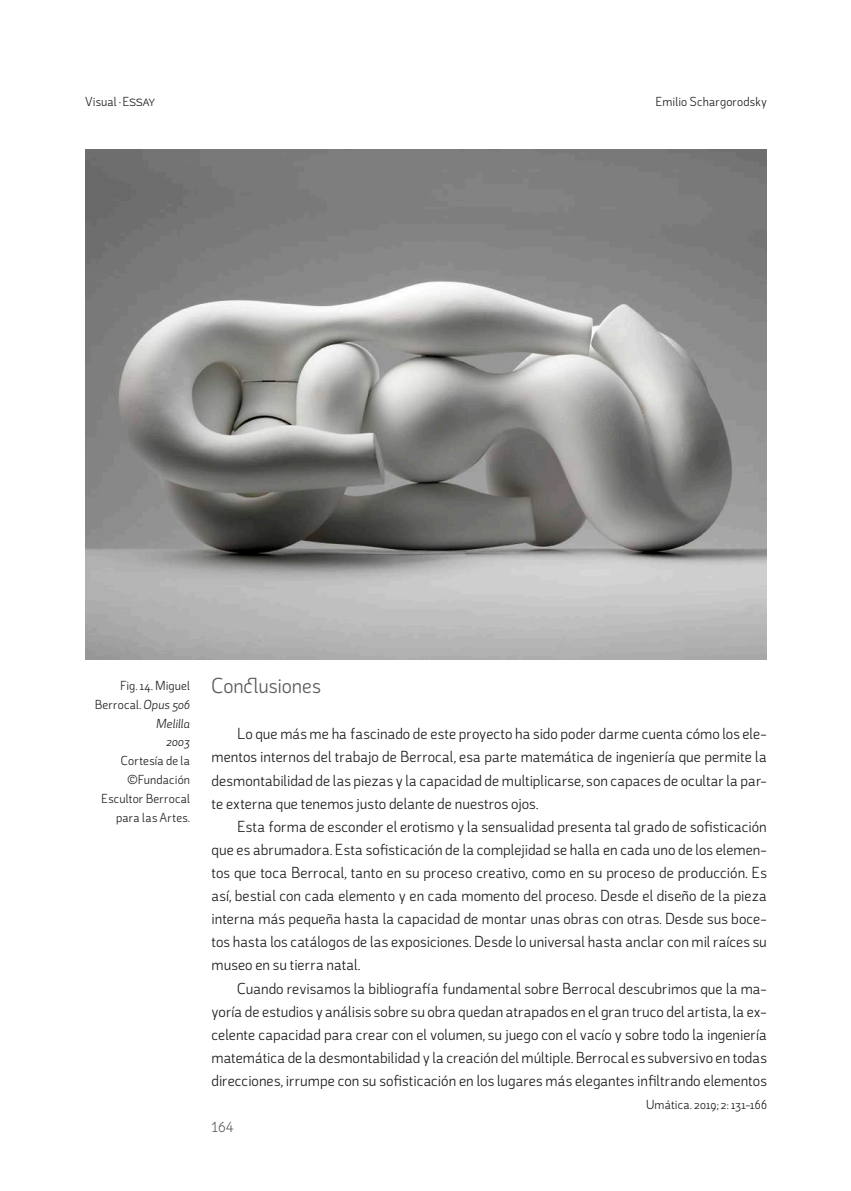
<style>
.page{position:relative;width:851px;height:1191px;background:#fff}
.page>*{position:absolute;margin:0;border:0;box-sizing:border-box;transform-origin:0 0}
.t1{font:22.5px "Malacitana Sans Regular";letter-spacing:-.005em;color:#58585a}
.t2{font:16.5px/23.1px "Malacitana Sans Regular";color:#1a171c;text-align:justify}
.t3{font:15px "Malacitana Sans Regular";color:#58585a}
.t4{font:13.5px/18.9px "Malacitana Sans Regular";letter-spacing:.005em;color:#1a171c;text-align:right}
.t5{font:13.5px "Malacitana Sans Regular";letter-spacing:-.03em;color:#1a171c}
.t6{font:13.5px/18.9px "Malacitana Sans Italic";letter-spacing:-.005em;color:#1a171c;text-align:right}
.s1{font-family:"Malacitana Sans Italic"}
</style>
<div class="page">
<img style="left:85px;top:150px;width:681px;height:509px">
<p class="t5" style="left:85px;top:92px;width:72px">Visual · Essay</p>
<p class="t4" style="left:655px;top:91px;width:113px">Emilio Schargorodsky</p>
<p class="t4" style="left:95px;top:675px;width:97px">Fig. 14. Miguel<br>Berrocal. <span class="s1">Opus 506</span></p>
<p class="t6" style="left:156px;top:713px;width:36px">Melilla<br>2003</p>
<p class="t4" style="left:101px;top:750px;width:91px">Cortesía de la ©Fundación<br>Escultor Berrocal para las Artes.</p>
<h1 class="t1" style="left:211px;top:670px;width:111px">Conclusiones</h1>
<p class="t2" style="left:211px;top:721px;width:557px;text-indent:26px">Lo que más me ha fascinado de este proyecto ha sido poder darme cuenta cómo los ele&shy;mentos internos del trabajo de Berrocal, esa parte matemática de ingeniería que permite la desmontabilidad de las piezas y la capacidad de multiplicarse, son capaces de ocultar la par&shy;te externa que tenemos justo delante de nuestros ojos.</p>
<p class="t2" style="left:211px;top:813px;width:557px;text-indent:26px">Esta forma de esconder el erotismo y la sensualidad presenta tal grado de sofisticación que es abrumadora. Esta sofisticación de la complejidad se halla en cada uno de los elemen&shy;tos que toca Berrocal, tanto en su proceso creativo, como en su proceso de producción. Es así, bestial con cada elemento y en cada momento del proceso. Desde el diseño de la pieza interna más pequeña hasta la capacidad de montar unas obras con otras. Desde sus boce&shy;tos hasta los catálogos de las exposiciones. Desde lo universal hasta anclar con mil raíces su museo en su tierra natal.</p>
<p class="t2" style="left:211px;top:975px;width:557px;text-indent:26px">Cuando revisamos la bibliografía fundamental sobre Berrocal descubrimos que la ma&shy;yoría de estudios y análisis sobre su obra quedan atrapados en el gran truco del artista, la ex&shy;celente capacidad para crear con el volumen, su juego con el vacío y sobre todo la ingeniería matemática de la desmontabilidad y la creación del múltiple. Berrocal es subversivo en todas direcciones, irrumpe con su sofisticación en los lugares más elegantes infiltrando elementos</p>
<p class="t3" style="left:211px;top:1116px;width:24px">164</p>
<p class="t4" style="left:646px;top:1094px;width:122px">Umática. 2019; 2: 131-166</p>
</div>
